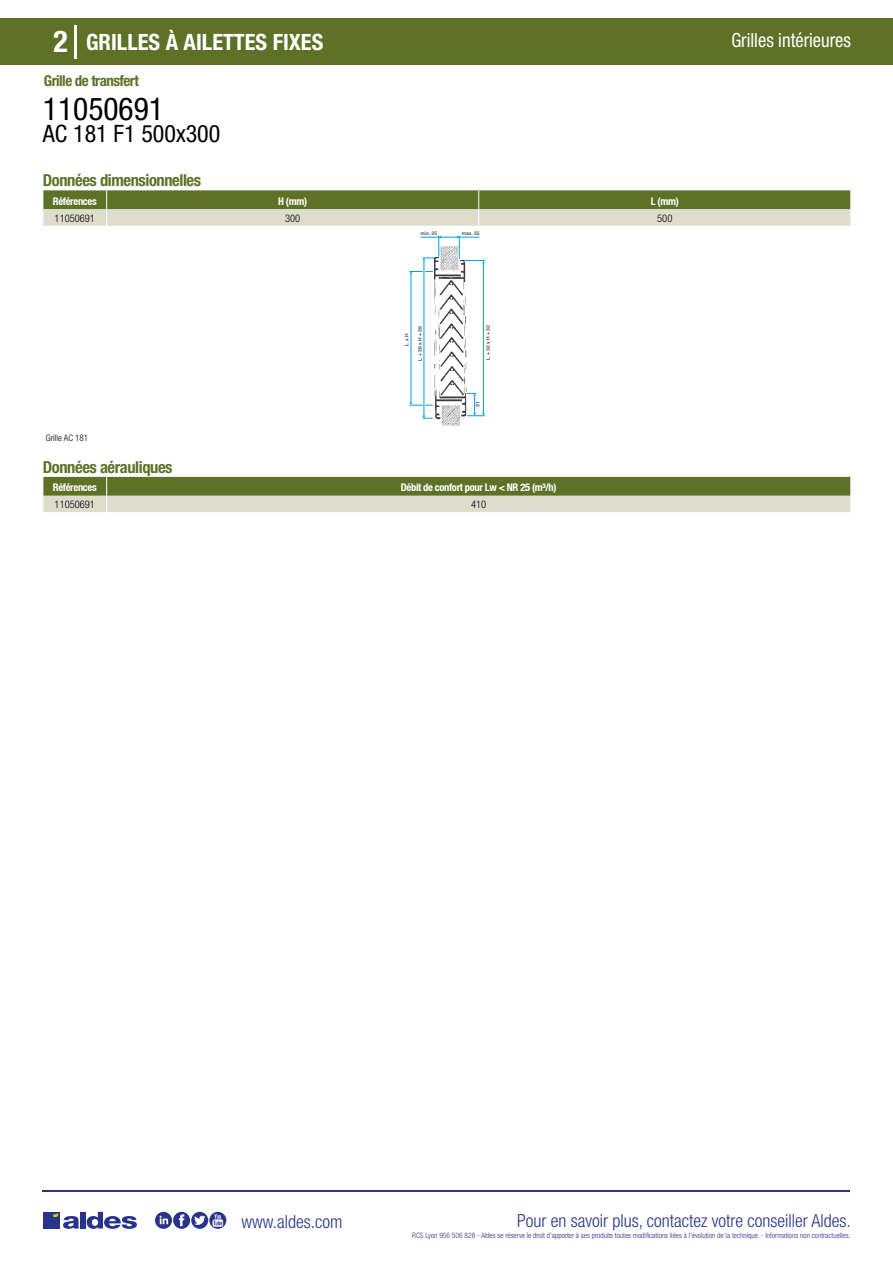
<style>
.page{position:relative;width:893px;height:1263px;background:#fff}
.page>*{position:absolute;margin:0;border:0;box-sizing:border-box;transform-origin:0 0}
.t1{font:condensed 31.5px "Helvetica Neue LT Std";color:#000}
.t2{font:700 condensed 30px "Helvetica Neue LT Std";color:#fff}
.t3{font:condensed 24px "Helvetica Neue LT Std";color:#000}
.t4{font:700 condensed 22.5px "Helvetica Neue LT Std";color:#fff}
.t5{font:condensed 19.5px "Helvetica Neue LT Std";color:#fff;scale:.95 1}
.t6{font:300 condensed 18px "Helvetica Neue";color:#28348b}
.t7{font:700 condensed 16.5px "Helvetica Neue LT Std";letter-spacing:-.025em;color:#5d7227}
.t8{font:700 condensed 15px "Helvetica Neue LT Std";letter-spacing:-.035em;color:#5d7227}
.t9{font:700 condensed 10.5px "Helvetica Neue";letter-spacing:-.03em;color:#fff}
.t10{font:300 condensed 10.5px "Helvetica Neue";color:#000}
.t11{font:300 condensed 9px "Helvetica Neue";color:#000}
.t12{font:300 condensed 7.5px "Helvetica Neue";color:#28348b}
.t13{font:500 4.95px "Helvetica Neue";color:#3c3a3a}
</style>
<div class="page">
<div style="left:0;top:18px;width:893px;height:46px;background:#5d7227"></div>
<hr style="left:74px;top:25px;width:2px;height:33px;background:#fff">
<hr style="left:43px;top:1190px;width:807px;height:1px;background:#28348b">
<svg style="left:155px;top:1212px;width:71px;height:17px"></svg>
<div style="left:43px;top:1212px;width:17px;height:16px;background:#28348b"></div>
<div style="left:80px;top:1212px;width:6px;height:16px;background:#28348b"></div>
<svg style="left:87px;top:1212px;width:50px;height:17px"></svg>
<svg style="left:53px;top:1213px;width:26px;height:16px"></svg>
<svg style="left:43px;top:190px;width:808px;height:36px;background:#9ba678"></svg>
<img style="left:441px;top:421px;width:19px;height:5px">
<svg style="left:409px;top:235px;width:77px;height:186px"></svg>
<svg style="left:43px;top:477px;width:808px;height:35px;background:#99a475"></svg>
<h2 class="t2" style="left:54px;top:24px;width:16px">2</h2>
<h3 class="t4" style="left:86px;top:28px;width:239px">GRILLES À AILETTES FIXES</h3>
<h3 class="t5" style="left:731px;top:29px;width:127px">Grilles intérieures</h3>
<h3 class="t8" style="left:44px;top:71px;width:96px">Grille de transfert</h3>
<h1 class="t1" style="left:43px;top:91px;width:122px">11050691</h1>
<h3 class="t3" style="left:43px;top:120px;width:179px">AC 181 F1 500x300</h3>
<h3 class="t7" style="left:43px;top:170px;width:160px">Données dimensionnelles</h3>
<h3 class="t9" style="left:53px;top:195px;width:45px">Références</h3>
<h3 class="t9" style="left:278px;top:195px;width:30px">H (mm)</h3>
<h3 class="t9" style="left:651px;top:195px;width:29px">L (mm)</h3>
<h3 class="t10" style="left:55px;top:212px;width:42px">11050691</h3>
<h3 class="t10" style="left:285px;top:212px;width:17px">300</h3>
<h3 class="t10" style="left:657px;top:212px;width:17px">500</h3>
<p class="t13" style="left:420px;top:230px;width:18px">min. 25</p>
<p class="t13" style="left:462px;top:230px;width:20px">max. 55</p>
<p class="t13" style="left:404px;top:346px;width:13px;rotate:-90deg">L x H</p>
<p class="t13" style="left:417px;top:360px;width:36px;rotate:-90deg">L + 39 x H + 39</p>
<p class="t13" style="left:485px;top:359px;width:36px;rotate:-90deg">L + 32 x H + 32</p>
<p class="t13" style="left:475px;top:407px;width:7px;rotate:-90deg">31</p>
<p class="t11" style="left:46px;top:433px;width:44px">Grille AC 181</p>
<h3 class="t7" style="left:43px;top:457px;width:131px">Données aérauliques</h3>
<h3 class="t9" style="left:53px;top:481px;width:45px">Références</h3>
<h3 class="t9" style="left:401px;top:481px;width:157px">Débit de confort pour Lw &lt; NR 25 (m³/h)</h3>
<h3 class="t10" style="left:55px;top:498px;width:42px">11050691</h3>
<h3 class="t10" style="left:471px;top:498px;width:17px">410</h3>
<h3 class="t6" style="left:241px;top:1211px;width:102px">www.aldes.com</h3>
<h3 class="t6" style="left:517px;top:1211px;width:335px">Pour en savoir plus, contactez votre conseiller Aldes.</h3>
<p class="t12" style="left:412px;top:1230px;width:440px">RCS Lyon 956 506 828 - Aldes se réserve le droit d’apporter à ses produits toutes modifications liées à l’évolution de la technique. - Informations non contractuelles.</p>
</div>
